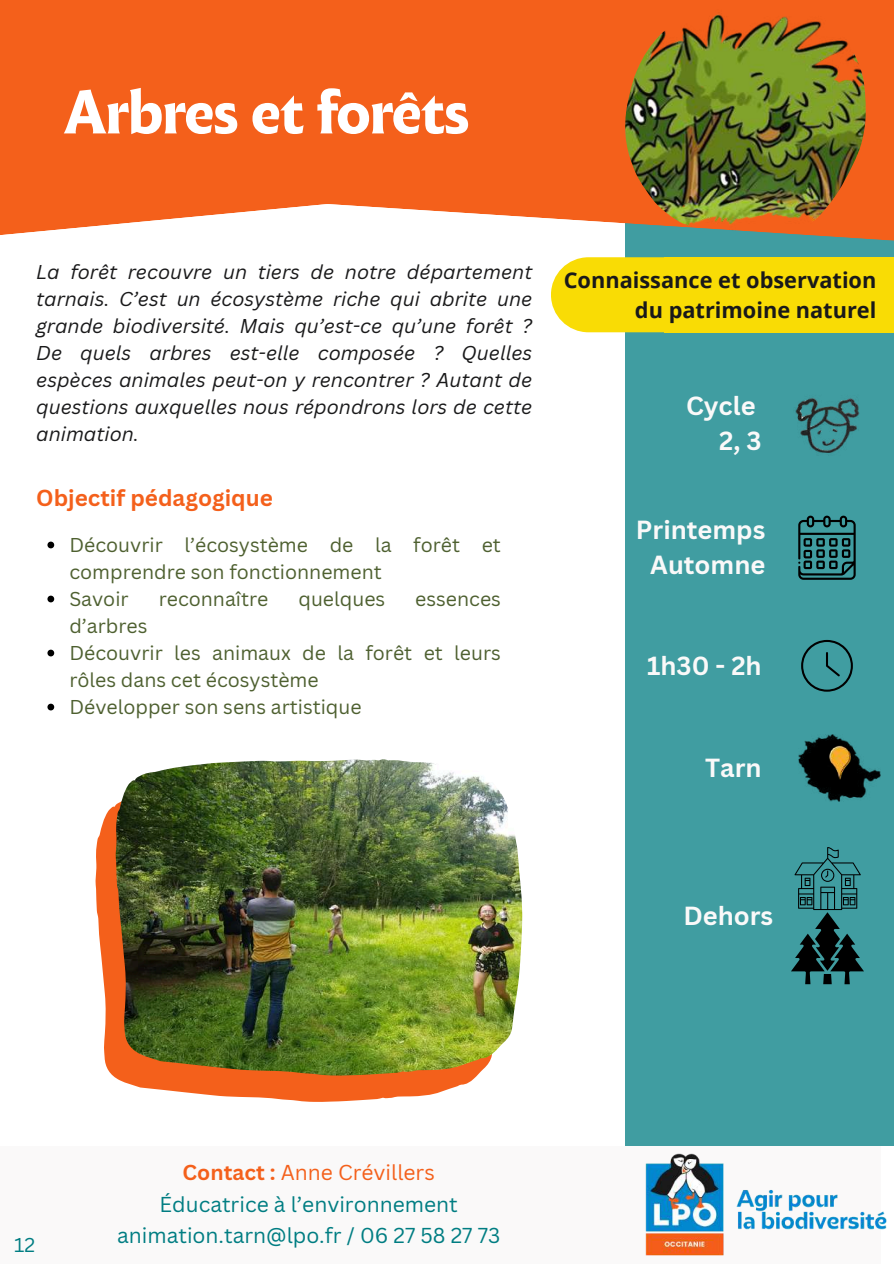
<style>
.page{position:relative;width:894px;height:1264px;background:#fff}
.page>*{position:absolute;margin:0;border:0;box-sizing:border-box;transform-origin:0 0}
.t1{font:700 60px "Malik";letter-spacing:-.025em;color:#fff}
.t2{font:700 25.5px/34.8px "Canva Sans";color:#faf9f9;text-align:right}
.t3{font:700 22.5px "Canva Sans";color:#f4601b}
.t4{font:700 21.75px/30.3px "Open Sans";color:#19191a;text-align:right}
.t5{font:21px/31.5px "Canva Sans";color:#007d82;text-align:center}
.t6{font:italic 19.5px/27px "Canva Sans";color:#19191a;text-align:justify}
.t7{font:19.5px/27px "Canva Sans";color:#4e6030}
.t8{font:19.5px "Canva Sans";color:#007d82}
.s1{font-weight:700;color:#f4601b}
.s2{color:#f4601b}
</style>
<div class="page">
<div style="left:624px;top:0;width:269px;height:1145px;background:#409da1"></div>
<svg style="left:0;top:0;width:893px;height:246px;background:#f37236"></svg>
<img style="left:795px;top:398px;width:65px;height:55px">
<svg style="left:798px;top:515px;width:57px;height:65px"></svg>
<svg style="left:801px;top:640px;width:51px;height:51px"></svg>
<img style="left:798px;top:734px;width:82px;height:67px">
<img style="left:827px;top:745px;width:23px;height:35px">
<svg style="left:791px;top:847px;width:72px;height:137px"></svg>
<div style="left:664px;top:257px;width:229px;height:75px;background:#f9dc05"></div>
<div style="left:551px;top:257px;width:329px;height:75px;background:#f9dc05;border-radius:38px"></div>
<img style="left:625px;top:0;width:240px;height:241px">
<svg style="left:95px;top:805px;width:383px;height:296px;fill:#f4601b"></svg>
<img style="left:116px;top:759px;width:406px;height:316px">
<svg style="left:47px;top:541px;width:7px;height:7px"></svg>
<svg style="left:47px;top:595px;width:7px;height:7px"></svg>
<svg style="left:47px;top:649px;width:7px;height:7px"></svg>
<svg style="left:47px;top:703px;width:7px;height:7px"></svg>
<div style="left:0;top:1146px;width:880px;height:117px;background:#faf9f9"></div>
<img style="left:645px;top:1153px;width:241px;height:103px">
<h1 class="t1" style="left:64px;top:88px;width:407px">Arbres et forêts</h1>
<p class="t6" style="left:36px;top:258px;width:497px">La forêt recouvre un tiers de notre département tarnais. C’est un écosystème riche qui abrite une grande biodiversité. Mais qu’est-ce qu’une forêt ?<br>De quels arbres est-elle composée ? Quelles espèces animales peut-on y rencontrer ? Autant de questions auxquelles nous répondrons lors de cette animation.</p>
<p class="t3" style="left:36px;top:481px;width:238px">Objectif pédagogique</p>
<p class="t7" style="left:69px;top:530px;width:433px">Découvrir l’écosystème de la forêt et comprendre son fonctionnement<br>Savoir</p>
<p class="t7" style="left:159px;top:584px;width:111px">reconnaître</p>
<p class="t7" style="left:298px;top:584px;width:88px">quelques</p>
<p class="t7" style="left:415px;top:584px;width:87px">essences</p>
<p class="t7" style="left:69px;top:611px;width:433px">d’arbres<br>Découvrir les animaux de la forêt et leurs rôles dans cet écosystème<br>Développer son sens artistique</p>
<p class="t4" style="left:563px;top:264px;width:314px">Connaissance et observation du patrimoine naturel</p>
<h2 class="t2" style="left:685px;top:387px;width:77px">Cycle<br>2, 3</h2>
<h2 class="t2" style="left:635px;top:512px;width:131px;text-align:center">Printemps<br>Automne</h2>
<h2 class="t2" style="left:647px;top:648px;width:116px">1h30 - 2h</h2>
<h2 class="t2" style="left:705px;top:750px;width:58px">Tarn</h2>
<h2 class="t2" style="left:683px;top:897px;width:91px">Dehors</h2>
<p class="t8" style="left:14px;top:1231px;width:23px">12</p>
<p class="t5" style="left:117px;top:1156px;width:384px"><span class="s1">Contact :</span> <span class="s2">Anne Crévillers<br></span>Éducatrice à l’environnement animation.tarn@lpo.fr / 06 27 58 27 73</p>
</div>
